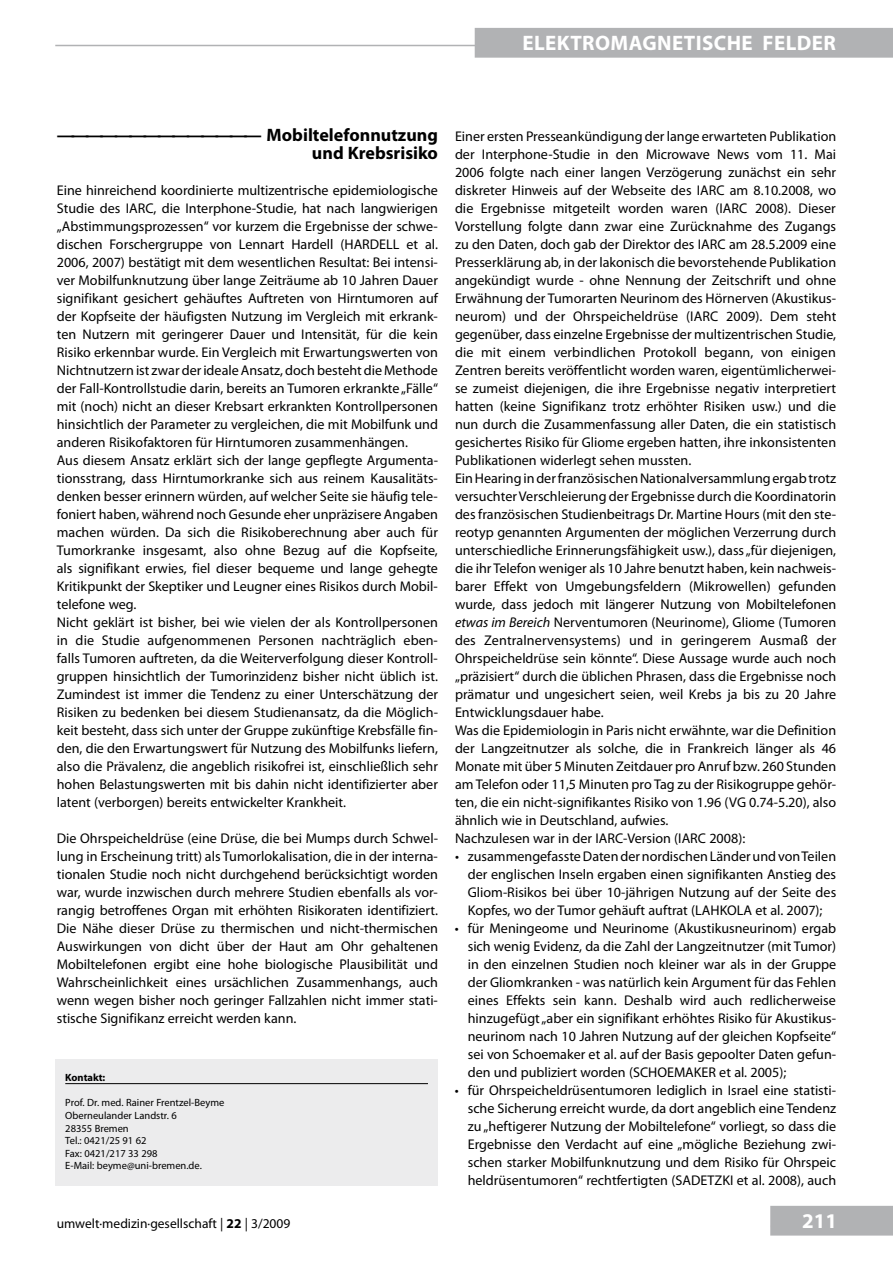
<style>
.page{position:relative;width:893px;height:1263px;background:#fff}
.page>*{position:absolute;margin:0;border:0;box-sizing:border-box;transform-origin:0 0}
.t1{font:700 21px "Myriad Pro";letter-spacing:.02em;color:#fff}
.t2{font:700 18px/18px "Myriad Pro";color:#000;text-align:right}
.t3{font:14.1px/18px "Myriad Pro";color:#000;text-align:justify}
.t4{font:13.5px "Myriad Pro";color:#000}
.t5{font:10.5px/12.6px "Myriad Pro";color:#000}
.t6{font:700 10.5px "Myriad Pro";color:#000}
.s1{color:#b1b2b4}
.s2{font-weight:700}
.s3{font-style:italic}
</style>
<div class="page">
<hr style="left:55px;top:45px;width:783px;height:1px;background:#b1b2b4">
<div style="left:770px;top:1206px;width:123px;height:29px;background:#b1b2b4"></div>
<div style="left:475px;top:28px;width:418px;height:30px;background:#b1b2b4"></div>
<div style="left:55px;top:1059px;width:383px;height:126px;background:#ececed"></div>
<hr style="left:65px;top:1083px;width:363px;height:1px;background:#000">
<h1 class="t1" style="left:475px;top:29px;width:363px"><span class="s1">...... .</span>elektromagnetische felder</h1>
<p class="t2" style="left:57px;top:125px;width:383px">—————————————— Mobiltelefonnutzung und Krebsrisiko</p>
<p class="t3" style="left:57px;top:181px;width:383px;text-align:left">Eine hinreichend koordinierte multizentrische epidemiologische Studie des IARC, die Interphone-Studie, hat nach langwierigen „Abstimmungsprozessen“ vor kurzem die Ergebnisse der schwe&shy;dischen Forschergruppe von Lennart Hardell (HARDELL et al.<br>2006, 2007) bestätigt mit dem wesentlichen Resultat: Bei intensi&shy;ver Mobilfunknutzung über lange Zeiträume ab 10 Jahren Dauer signifikant gesichert gehäuftes Auftreten von Hirntumoren auf der Kopfseite der häufigsten Nutzung im Vergleich mit erkrank&shy;ten Nutzern mit geringerer Dauer und Intensität, für die kein Risiko erkennbar wurde. Ein Vergleich mit Erwartungswerten von Nichtnutzern ist zwar der ideale Ansatz, doch besteht die Methode der Fall-Kontrollstudie darin, bereits an Tumoren erkrankte „Fälle“ mit (noch) nicht an dieser Krebsart erkrankten Kontrollpersonen hinsichtlich der Parameter zu vergleichen, die mit Mobilfunk und anderen Risikofaktoren für Hirntumoren zusammenhängen.<br>Aus diesem Ansatz erklärt sich der lange gepflegte Argumen-ta&shy;tionsstrang, dass Hirntumorkranke sich aus reinem Kausalitäts&shy;denken besser erinnern würden, auf welcher Seite sie häufig tele&shy;foniert haben, während noch Gesunde eher unpräzisere Angaben machen würden. Da sich die Risikoberechnung aber auch für Tumorkranke insgesamt, also ohne Bezug auf die Kopfseite, als signifikant erwies, fiel dieser bequeme und lange gehegte Kritik-punkt der Skeptiker und Leugner eines Risikos durch Mobil&shy;telefone weg.<br>Nicht geklärt ist bisher, bei wie vielen der als Kontrollpersonen in die Studie aufgenommenen Personen nachträglich eben&shy;falls Tu- mo-ren auftreten, da die Weiterverfolgung dieser Kontroll&shy;gruppen hinsichtlich der Tumorinzidenz bisher nicht üblich ist.<br>Zumindest ist immer die Tendenz zu einer Unterschätzung der Risiken zu bedenken bei diesem Studienansatz, da die Möglich&shy;keit besteht, dass sich unter der Gruppe zukünftige Krebsfälle fin&shy;den, die den Erwartungswert für Nutzung des Mobilfunks liefern, also die Prävalenz, die angeblich risikofrei ist, einschließlich sehr hohen Belastungswerten mit bis dahin nicht identifizierter aber latent (verborgen) bereits entwickelter Krankheit.</p>
<p class="t3" style="left:57px;top:829px;width:383px">Die Ohrspeicheldrüse (eine Drüse, die bei Mumps durch Schwel&shy;lung in Erscheinung tritt) als Tumorlokalisation, die in der interna&shy;tionalen Studie noch nicht durchgehend berücksichtigt worden war, wurde inzwischen durch mehrere Studien ebenfalls als vor&shy;rangig betroffenes Organ mit erhöhten Risikoraten identifiziert.<br>Die Nähe dieser Drüse zu thermischen und nicht-thermischen Auswirkungen von dicht über der Haut am Ohr gehaltenen Mobiltelefonen ergibt eine hohe biologische Plausibilität und Wahrscheinlichkeit eines ursächlichen Zusammenhangs, auch wenn wegen bisher noch geringer Fallzahlen nicht immer stati&shy;stische Signifikanz erreicht werden kann.</p>
<p class="t6" style="left:65px;top:1071px;width:42px">Kontakt:</p>
<p class="t5" style="left:65px;top:1096px;width:161px">Prof. Dr. med. Rainer Frentzel-Beyme<br>Oberneulander Landstr. 6<br>28355 Bremen<br>Tel.: 0421/25 91 62<br>Fax: 0421/217 33 298<br>E-Mail: beyme@uni-bremen.de.</p>
<p class="t4" style="left:57px;top:1215px;width:235px">umwelt·medizin·gesellschaft | <span class="s2">22</span> | 3/2009</p>
<p class="t3" style="left:455px;top:127px;width:383px;text-align:left">Einer ersten Presseankündigung der lange erwarteten Publikation der Interphone-Studie in den Microwave News vom 11. Mai 2006 folgte nach einer langen Verzögerung zunächst ein sehr diskreter Hinweis auf der Webseite des IARC am 8.10.2008, wo die Ergebnisse mitgeteilt worden waren (IARC 2008). Dieser Vorstel- lung folgte dann zwar eine Zurücknahme des Zugangs zu den Daten, doch gab der Direktor des IARC am 28.5.2009 eine Presserklärung ab, in der lakonisch die bevorstehende Publi- kation angekündigt wurde - ohne Nennung der Zeitschrift und ohne Erwähnung der Tumorarten Neurinom des Hörnerven (Akustikus&shy;neurom) und der Ohrspeicheldrüse (IARC 2009). Dem steht gegenüber, dass einzelne Ergebnisse der multizentrischen Studie, die mit einem verbindlichen Protokoll begann, von einigen Zentren bereits veröffentlicht worden waren, eigentümlicherwei&shy;se zumeist diejenigen, die ihre Ergebnisse negativ interpretiert hatten (keine Signifikanz trotz erhöhter Risiken usw.) und die nun durch die Zusammenfassung aller Daten, die ein statistisch gesichertes Risiko für Gliome ergeben hatten, ihre inkonsistenten Publikationen widerlegt sehen mussten.<br>Ein Hearing in der französischen Nationalversammlung ergab trotz versuchter Verschleierung der Ergebnisse durch die Koordina-torin des französischen Studienbeitrags Dr. Martine Hours (mit den ste&shy;reotyp genannten Argumenten der möglichen Verzerrung durch unterschiedliche Erinnerungsfähigkeit usw.), dass „für diejenigen, die ihr Telefon weniger als 10 Jahre benutzt haben, kein nachweis&shy;barer Effekt von Umgebungsfeldern (Mikrowellen) gefunden wurde, dass jedoch mit längerer Nutzung von Mobiltelefonen <span class="s3">etwas im Bereich</span> Nerventumoren (Neurinome), Gliome (Tumoren des Zentralnervensystems) und in geringerem Ausmaß der Ohrspeichel-drüse sein könnte“. Diese Aussage wurde auch noch „präzisiert“ durch die üblichen Phrasen, dass die Ergebnisse noch prämatur und ungesichert seien, weil Krebs ja bis zu 20 Jahre Entwicklungs-dauer habe.<br>Was die Epidemiologin in Paris nicht erwähnte, war die Definition der Langzeitnutzer als solche, die in Frankreich länger als 46<br>Monate mit über 5 Minuten Zeitdauer pro Anruf bzw. 260 Stunden am Telefon oder 11,5 Minuten pro Tag zu der Risikogruppe gehör&shy;ten, die ein nicht-signifikantes Risiko von 1.96 (VG 0.74-5.20), also ähnlich wie in Deutschland, aufwies.<br>Nachzulesen war in der IARC-Version (IARC 2008):</p>
<p class="t3" style="left:468px;top:847px;width:370px;text-indent:-13px">• zusammengefasste Daten der nordischen Länder und von Teilen der englischen Inseln ergaben einen signifikanten Anstieg des Gliom-Risikos bei über 10-jährigen Nutzung auf der Seite des Kopfes, wo der Tumor gehäuft auftrat (LAHKOLA et al. 2007);</p>
<p class="t3" style="left:468px;top:919px;width:370px;text-indent:-13px">• für Meningeome und Neurinome (Akustikusneurinom) ergab sich wenig Evidenz, da die Zahl der Langzeitnutzer (mit Tumor) in den einzelnen Studien noch kleiner war als in der Gruppe der Gliomkranken - was natürlich kein Argument für das Fehlen eines Effekts sein kann. Deshalb wird auch redlicherweise hinzugefügt „aber ein signifikant erhöhtes Risiko für Akustikus&shy;neurinom nach 10 Jahren Nutzung auf der gleichen Kopfseite“ sei von Schoemaker et al. auf der Basis gepoolter Daten gefun&shy;den und publiziert worden (SCHOEMAKER et al. 2005);</p>
<p class="t3" style="left:468px;top:1081px;width:370px;text-indent:-13px">• für Ohrspeicheldrüsentumoren lediglich in Israel eine statisti&shy;sche Sicherung erreicht wurde, da dort angeblich eine Tendenz zu „heftigerer Nutzung der Mobiltelefone“ vorliegt, so dass die Ergebnisse den Verdacht auf eine „mögliche Beziehung zwi&shy;schen starker Mobilfunknutzung und dem Risiko für Ohrspeic heldrüsentumoren“ rechtfertigten (SADETZKI et al. 2008), auch</p>
</div>
